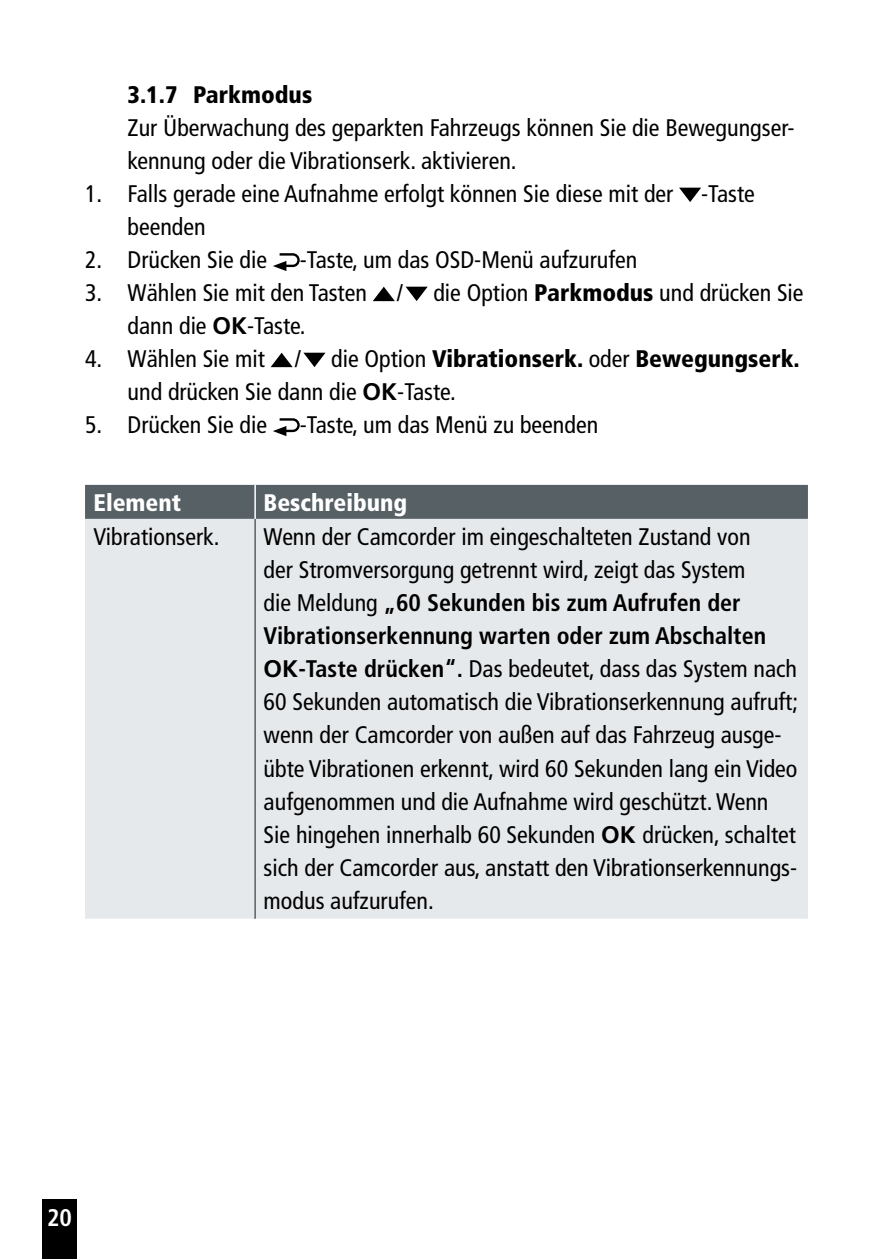
<style>
.page{position:relative;width:893px;height:1259px;background:#fff}
.page>*{position:absolute;margin:0;border:0;box-sizing:border-box;transform-origin:0 0}
.t1{font:condensed 24px/33px "Frutiger";color:#000}
.t2{font:900 condensed 24px "Frutiger";color:#fff}
.t3{font:900 condensed 24px "Frutiger";color:#000}
.t4{font:700 condensed 24px "Frutiger";color:#fff}
.s1{font-weight:900}
.s2{font-weight:700;font-stretch:normal}
.s3{font-weight:700}
</style>
<div class="page">
<div style="left:43px;top:1199px;width:34px;height:60px;background:#000"></div>
<svg style="left:679px;top:188px;width:22px;height:14px"></svg>
<svg style="left:273px;top:253px;width:27px;height:18px"></svg>
<svg style="left:373px;top:287px;width:22px;height:14px"></svg>
<svg style="left:406px;top:287px;width:22px;height:14px"></svg>
<svg style="left:271px;top:353px;width:22px;height:14px"></svg>
<svg style="left:303px;top:353px;width:23px;height:14px"></svg>
<svg style="left:273px;top:418px;width:27px;height:18px"></svg>
<div style="left:85px;top:485px;width:723px;height:34px;background:#566065"></div>
<div style="left:85px;top:519px;width:723px;height:399px;background:#e6e9eb"></div>
<hr style="left:254px;top:519px;width:2px;height:399px;background:#566065">
<hr style="left:254px;top:485px;width:2px;height:34px;background:#fff">
<p class="t3" style="left:128px;top:80px;width:186px">3.1.7 Parkmodus</p>
<p class="t1" style="left:128px;top:111px;width:668px">Zur Überwachung des geparkten Fahrzeugs können Sie die Bewegungser&shy;kennung oder die Vibrationserk. aktivieren.</p>
<p class="t1" style="left:128px;top:177px;width:629px;text-indent:-43px">1. Falls gerade eine Aufnahme erfolgt können Sie diese mit der -Taste beenden</p>
<p class="t1" style="left:85px;top:243px;width:183px">2. Drücken Sie die</p>
<p class="t1" style="left:300px;top:243px;width:339px">-Taste, um das OSD-Menü aufzurufen</p>
<p class="t1" style="left:85px;top:276px;width:320px">3. Wählen Sie mit den Tasten /</p>
<p class="t1" style="left:433px;top:276px;width:372px">die Option <span class="s1">Parkmodus</span> und drücken Sie</p>
<p class="t1" style="left:128px;top:309px;width:176px">dann die <span class="s2">OK</span>-Taste.</p>
<p class="t1" style="left:85px;top:342px;width:217px">4. Wählen Sie mit /</p>
<p class="t1" style="left:128px;top:342px;width:674px;text-indent:204px">die Option <span class="s1">Vibrationserk.</span> oder <span class="s1">Bewegungserk. </span>und drücken Sie dann die <span class="s2">OK</span>-Taste.</p>
<p class="t1" style="left:85px;top:408px;width:183px">5. Drücken Sie die</p>
<p class="t1" style="left:300px;top:408px;width:300px">-Taste, um das Menü zu beenden</p>
<p class="t2" style="left:94px;top:488px;width:89px">Element</p>
<p class="t2" style="left:264px;top:488px;width:145px">Beschreibung</p>
<p class="t1" style="left:94px;top:521px;width:124px">Vibrationserk.</p>
<p class="t1" style="left:264px;top:521px;width:536px">Wenn der Camcorder im eingeschalteten Zustand von<br>der Stromversorgung getrennt wird, zeigt das System<br>die Meldung <span class="s3">„60 Sekunden bis zum Aufrufen der Vibrationserkennung warten oder zum Abschalten </span><span class="s2">OK</span><span class="s3">-Taste drücken“.</span> Das bedeutet, dass das System nach 60 Sekunden automatisch die Vibrationserkennung aufruft; wenn der Camcorder von außen auf das Fahrzeug ausge&shy;übte Vibrationen erkennt, wird 60 Sekunden lang ein Video aufgenommen und die Aufnahme wird geschützt. Wenn Sie hingehen innerhalb 60 Sekunden <span class="s2">OK</span> drücken, schaltet sich der Camcorder aus, anstatt den Vibrationserkennungs&shy;modus aufzurufen.</p>
<p class="t4" style="left:47px;top:1203px;width:26px">20</p>
</div>
